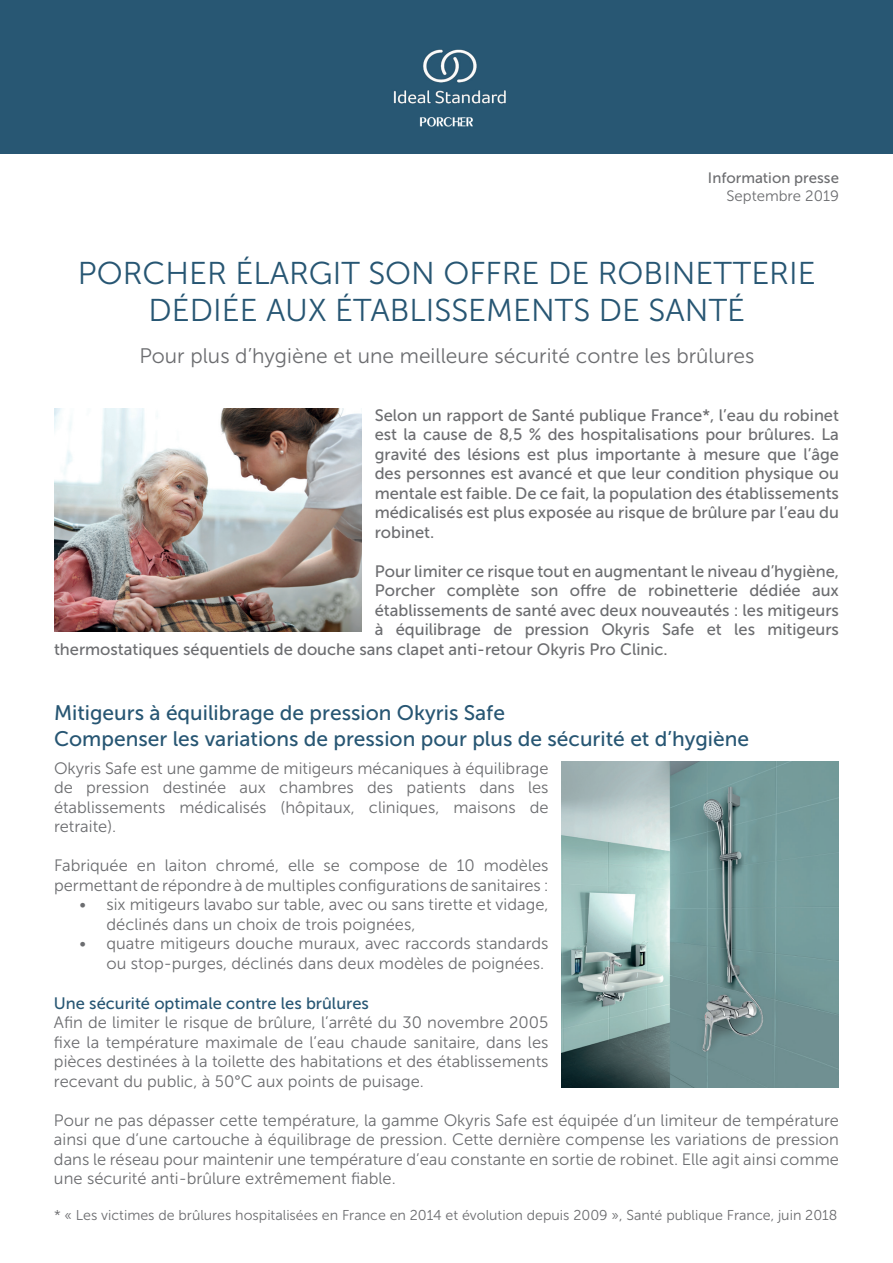
<style>
.page{position:relative;width:893px;height:1263px;background:#fff}
.page>*{position:absolute;margin:0;border:0;box-sizing:border-box;transform-origin:0 0}
.t1{font:31.5px/37.5px "Museo Sans 300";color:#275673;text-align:center}
.t2{font:21px/25.2px "Museo Sans 500";color:#275673}
.t3{font:21px "Museo Sans 300";color:#6c6d70}
.t4{font:16.5px/19.5px "Museo Sans 300";color:#6c6d70;text-align:justify}
.t5{font:16.5px/19.5px "Museo Sans 500";color:#6c6d70;text-align:justify}
.t6{font:16.5px "Museo Sans 500";color:#275673}
.t7{font:15px "Museo Sans 500";color:#6c6d70}
.t8{font:15px "Museo Sans 300";color:#6c6d70}
.t9{font:14.25px "Museo Sans 300";color:#6c6d70}
</style>
<div class="page">
<div style="left:0;top:0;width:893px;height:153px;background:#285773"></div>
<img style="left:419px;top:111px;width:56px;height:21px">
<img style="left:561px;top:761px;width:278px;height:326px">
<img style="left:54px;top:408px;width:308px;height:223px">
<p class="t7" style="left:708px;top:170px;width:133px">Information presse</p>
<p class="t8" style="left:726px;top:188px;width:114px">Septembre 2019</p>
<h1 class="t1" style="left:78px;top:254px;width:739px">PORCHER ÉLARGIT SON OFFRE DE ROBINETTERIE<br>DÉDIÉE AUX ÉTABLISSEMENTS DE SANTÉ</h1>
<p class="t3" style="left:139px;top:345px;width:616px">Pour plus d’hygiène et une meilleure sécurité contre les brûlures</p>
<p class="t5" style="left:375px;top:405px;width:466px">Selon un rapport de Santé publique France*, l’eau du robinet est la cause de 8,5 % des hospitalisations pour brûlures. La gravité des lésions est plus importante à mesure que l’âge des personnes est avancé et que leur condition physique ou mentale est faible. De ce fait, la population des établissements médicalisés est plus exposée au risque de brûlure par l’eau du robinet.</p>
<p class="t5" style="left:375px;top:561px;width:466px">Pour limiter ce risque tout en augmentant le niveau d’hygiène,</p>
<p class="t5" style="left:375px;top:581px;width:466px">Porcher complète son offre de robinetterie dédiée aux</p>
<p class="t5" style="left:375px;top:600px;width:466px">établissements de santé avec deux nouveautés : les mitigeurs</p>
<p class="t5" style="left:375px;top:620px;width:466px">à équilibrage de pression Okyris Safe et les mitigeurs</p>
<p class="t5" style="left:54px;top:639px;width:615px">thermostatiques séquentiels de douche sans clapet anti-retour Okyris Pro Clinic.</p>
<p class="t2" style="left:54px;top:701px;width:697px">Mitigeurs à équilibrage de pression Okyris Safe<br>Compenser les variations de pression pour plus de sécurité et d’hygiène</p>
<p class="t4" style="left:54px;top:758px;width:496px">Okyris Safe est une gamme de mitigeurs mécaniques à équilibrage de pression destinée aux chambres des patients dans les établissements médicalisés (hôpitaux, cliniques, maisons de retraite).</p>
<p class="t4" style="left:54px;top:856px;width:496px">Fabriquée en laiton chromé, elle se compose de 10 modèles permettant de répondre à de multiples configurations de sanitaires :</p>
<p class="t4" style="left:106px;top:895px;width:443px;text-indent:-27px">• six mitigeurs lavabo sur table, avec ou sans tirette et vidage, déclinés dans un choix de trois poignées,</p>
<p class="t4" style="left:79px;top:934px;width:471px;text-align:right">• quatre mitigeurs douche muraux, avec raccords standards ou stop-purges, déclinés dans deux modèles de poignées.</p>
<p class="t6" style="left:54px;top:994px;width:316px">Une sécurité optimale contre les brûlures</p>
<p class="t4" style="left:54px;top:1013px;width:496px">Afin de limiter le risque de brûlure, l’arrêté du 30 novembre 2005 fixe la température maximale de l’eau chaude sanitaire, dans les pièces destinées à la toilette des habitations et des établissements recevant du public, à 50°C aux points de puisage.</p>
<p class="t4" style="left:54px;top:1110px;width:786px">Pour ne pas dépasser cette température, la gamme Okyris Safe est équipée d’un limiteur de température ainsi que d’une cartouche à équilibrage de pression. Cette dernière compense les variations de pression dans le réseau pour maintenir une température d’eau constante en sortie de robinet. Elle agit ainsi comme une sécurité anti-brûlure extrêmement fiable.</p>
<p class="t9" style="left:54px;top:1207px;width:785px">* « Les victimes de brûlures hospitalisées en France en 2014 et évolution depuis 2009 », Santé publique France, juin 2018</p>
</div>
